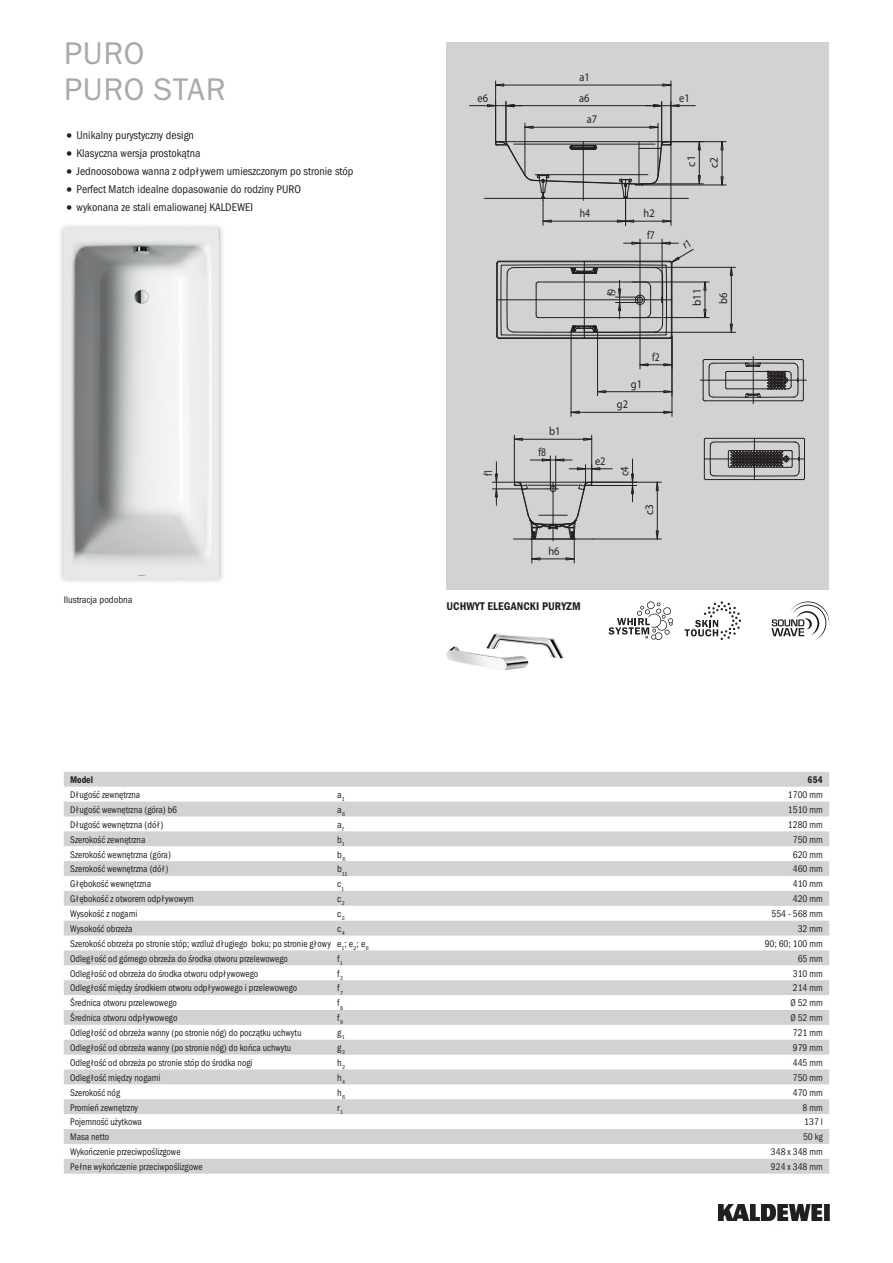
<style>
.page{position:relative;width:893px;height:1263px;background:#fff}
.page>*{position:absolute;margin:0;border:0;box-sizing:border-box;transform-origin:0 0}
.t1{font:31.5px/36px "Franklin Gothic ITC";letter-spacing:.02em;color:#a8a9ad}
.t2{font:11.7px "ISOCPEUR";color:#231f20;scale:.89 1}
.t3{font:11.7px "ISOCPEUR";color:#231f20;scale:.82 1}
.t4{font:11.7px "ISOCPEUR";color:#231f20;scale:.91 1}
.t5{font:11.7px "ISOCPEUR";color:#231f20}
.t6{font:11.7px "ISOCPEUR";color:#231f20;scale:.95 1}
.t7{font:11.7px "ISOCPEUR";color:#231f20;scale:.83 1}
.t8{font:11.7px "ISOCPEUR";color:#231f20;scale:.9 1}
.t9{font:11.25px "Franklin Gothic Cond ITC";color:#231f20}
.t10{font:600 11.25px "Franklin Gothic Cond ITC";letter-spacing:.01em;color:#231f20}
.t11{font:9.75px "Franklin Gothic Cond ITC";color:#231f20;scale:.95 1}
.t12{font:9.75px "Franklin Gothic Cond ITC";color:#231f20}
.t13{font:600 9.75px "Franklin Gothic Cond ITC";color:#231f20;scale:.95 1}
.t14{font:5.7px "Franklin Gothic Cond ITC";color:#231f20}
.s1{font-size:15.75px}
</style>
<div class="page">
<img style="left:719px;top:1204px;width:110px;height:16px">
<div style="left:446px;top:43px;width:383px;height:547px;background:#d1d2d4"></div>
<svg style="left:704px;top:438px;width:101px;height:42px"></svg>
<svg style="left:469px;top:81px;width:257px;height:144px"></svg>
<svg style="left:492px;top:435px;width:169px;height:128px"></svg>
<img style="left:60px;top:225px;width:163px;height:357px">
<img style="left:64px;top:228px;width:156px;height:351px">
<svg style="left:64px;top:772px;width:765px;height:402px"></svg>
<svg style="left:771px;top:601px;width:58px;height:39px"></svg>
<svg style="left:685px;top:601px;width:56px;height:39px"></svg>
<svg style="left:608px;top:601px;width:65px;height:39px"></svg>
<img style="left:446px;top:633px;width:119px;height:37px">
<svg style="left:496px;top:239px;width:310px;height:177px"></svg>
<h1 class="t1" style="left:64px;top:35px;width:163px">PURO<br>PURO STAR</h1>
<p class="t9" style="left:64px;top:129px;width:132px"><span class="s1">•</span> Unikalny purystyczny design</p>
<p class="t9" style="left:64px;top:147px;width:138px"><span class="s1">•</span> Klasyczna wersja prostokątna</p>
<p class="t9" style="left:64px;top:165px;width:291px"><span class="s1">•</span> Jednoosobowa wanna z odpływem umieszczonym po stronie stóp</p>
<p class="t9" style="left:64px;top:183px;width:239px"><span class="s1">•</span> Perfect Match idealne dopasowanie do rodziny PURO</p>
<p class="t9" style="left:64px;top:200px;width:191px"><span class="s1">•</span> wykonana ze stali emaliowanej KALDEWEI</p>
<p class="t12" style="left:64px;top:594px;width:70px">Ilustracja podobna</p>
<p class="t2" style="left:478px;top:90px;width:13px">e6</p>
<p class="t4" style="left:549px;top:424px;width:14px">b1</p>
<p class="t4" style="left:579px;top:70px;width:13px">a1</p>
<p class="t2" style="left:587px;top:112px;width:13px">a7</p>
<p class="t2" style="left:579px;top:90px;width:13px">a6</p>
<p class="t4" style="left:679px;top:90px;width:13px">e1</p>
<p class="t5" style="left:684px;top:167px;width:13px;rotate:-90deg">c1</p>
<p class="t5" style="left:707px;top:168px;width:12px;rotate:-90deg">c2</p>
<p class="t7" style="left:580px;top:206px;width:14px">h4</p>
<p class="t2" style="left:644px;top:206px;width:14px">h2</p>
<p class="t3" style="left:647px;top:228px;width:11px">f7</p>
<p class="t3" style="left:604px;top:296px;width:11px;rotate:-90deg">f9</p>
<p class="t4" style="left:631px;top:376px;width:14px">g1</p>
<p class="t2" style="left:617px;top:397px;width:14px">g2</p>
<p class="t3" style="left:652px;top:349px;width:11px">f2</p>
<p class="t6" style="left:690px;top:306px;width:20px;rotate:-90deg">b11</p>
<p class="t2" style="left:716px;top:304px;width:14px;rotate:-90deg">b6</p>
<p class="t3" style="left:538px;top:445px;width:11px">f8</p>
<p class="t2" style="left:595px;top:453px;width:13px">e2</p>
<p class="t3" style="left:481px;top:476px;width:11px;rotate:-90deg">f1</p>
<p class="t8" style="left:617px;top:476px;width:13px;rotate:-90deg">c4</p>
<p class="t2" style="left:548px;top:544px;width:14px">h6</p>
<p class="t5" style="left:642px;top:515px;width:12px;rotate:-90deg">c3</p>
<p class="t10" style="left:446px;top:600px;width:136px">UCHWYT ELEGANCKI PURYZM</p>
<p class="t13" style="left:70px;top:774px;width:26px">Model</p>
<p class="t13" style="left:808px;top:774px;width:18px">654</p>
<p class="t11" style="left:70px;top:789px;width:75px">Długość zewnętrzna</p>
<p class="t12" style="left:337px;top:789px;width:9px">a<sub>1</sub></p>
<p class="t11" style="left:788px;top:789px;width:38px">1700 mm</p>
<p class="t11" style="left:70px;top:804px;width:114px">Długość wewnętrzna (góra) b6</p>
<p class="t12" style="left:337px;top:804px;width:9px">a<sub>6</sub></p>
<p class="t11" style="left:788px;top:804px;width:38px">1510 mm</p>
<p class="t11" style="left:70px;top:819px;width:100px">Długość wewnętrzna (dół)</p>
<p class="t12" style="left:337px;top:819px;width:9px">a<sub>7</sub></p>
<p class="t11" style="left:788px;top:819px;width:38px">1280 mm</p>
<p class="t11" style="left:70px;top:834px;width:81px">Szerokość zewnętrzna</p>
<p class="t12" style="left:337px;top:834px;width:9px">b<sub>1</sub></p>
<p class="t11" style="left:793px;top:834px;width:33px">750 mm</p>
<p class="t11" style="left:70px;top:848px;width:108px">Szerokość wewnętrzna (góra)</p>
<p class="t12" style="left:337px;top:848px;width:10px">b<sub>6</sub></p>
<p class="t11" style="left:793px;top:848px;width:33px">620 mm</p>
<p class="t11" style="left:70px;top:863px;width:105px">Szerokość wewnętrzna (dół)</p>
<p class="t14" style="left:337px;top:870px;width:12px"><sup>b</sup>11</p>
<p class="t11" style="left:793px;top:863px;width:33px">460 mm</p>
<p class="t11" style="left:70px;top:878px;width:87px">Głębokość wewnętrzna</p>
<p class="t12" style="left:337px;top:878px;width:8px">c<sub>1</sub></p>
<p class="t11" style="left:793px;top:878px;width:33px">410 mm</p>
<p class="t11" style="left:70px;top:893px;width:132px">Głębokość z otworem odpływowym</p>
<p class="t12" style="left:337px;top:893px;width:9px">c<sub>2</sub></p>
<p class="t11" style="left:793px;top:893px;width:33px">420 mm</p>
<p class="t11" style="left:70px;top:908px;width:72px">Wysokość z nogami</p>
<p class="t12" style="left:337px;top:908px;width:9px">c<sub>3</sub></p>
<p class="t11" style="left:771px;top:908px;width:56px">554 - 568 mm</p>
<p class="t11" style="left:70px;top:923px;width:67px">Wysokość obrzeża</p>
<p class="t12" style="left:337px;top:923px;width:9px">c<sub>4</sub></p>
<p class="t11" style="left:798px;top:923px;width:28px">32 mm</p>
<p class="t11" style="left:70px;top:938px;width:316px">Szerokość obrzeża po stronie stóp; wzdluż długiego boku; po stronie głowy e<sub>1</sub>; e<sub>2</sub>; e<sub>6</sub></p>
<p class="t11" style="left:765px;top:938px;width:63px">90; 60; 100 mm</p>
<p class="t11" style="left:70px;top:953px;width:231px">Odległość od górnego obrzeża do środka otworu przelewowego</p>
<p class="t12" style="left:337px;top:953px;width:7px">f<sub>1</sub></p>
<p class="t11" style="left:798px;top:953px;width:28px">65 mm</p>
<p class="t11" style="left:70px;top:967px;width:200px">Odległość od obrzeża do środka otworu odpływowego</p>
<p class="t12" style="left:337px;top:967px;width:7px">f<sub>2</sub></p>
<p class="t11" style="left:793px;top:967px;width:33px">310 mm</p>
<p class="t11" style="left:70px;top:982px;width:240px">Odległość między środkiem otworu odpływowego i przelewowego</p>
<p class="t12" style="left:337px;top:982px;width:7px">f<sub>7</sub></p>
<p class="t11" style="left:793px;top:982px;width:33px">214 mm</p>
<p class="t11" style="left:70px;top:997px;width:114px">Średnica otworu przelewowego</p>
<p class="t12" style="left:337px;top:997px;width:7px">f<sub>8</sub></p>
<p class="t11" style="left:790px;top:997px;width:36px">Ø 52 mm</p>
<p class="t11" style="left:70px;top:1012px;width:114px">Średnica otworu odpływowego</p>
<p class="t12" style="left:337px;top:1012px;width:7px">f<sub>9</sub></p>
<p class="t11" style="left:790px;top:1012px;width:36px">Ø 52 mm</p>
<p class="t11" style="left:70px;top:1027px;width:245px">Odległość od obrzeża wanny (po stronie nóg) do początku uchwytu</p>
<p class="t12" style="left:337px;top:1027px;width:9px">g<sub>1</sub></p>
<p class="t11" style="left:793px;top:1027px;width:33px">721 mm</p>
<p class="t11" style="left:70px;top:1042px;width:234px">Odległość od obrzeża wanny (po stronie nóg) do końca uchwytu</p>
<p class="t12" style="left:337px;top:1042px;width:9px">g<sub>2</sub></p>
<p class="t11" style="left:793px;top:1042px;width:33px">979 mm</p>
<p class="t11" style="left:70px;top:1057px;width:193px">Odległość od obrzeża po stronie stóp do środka nogi</p>
<p class="t12" style="left:337px;top:1057px;width:9px">h<sub>2</sub></p>
<p class="t11" style="left:793px;top:1057px;width:33px">445 mm</p>
<p class="t11" style="left:70px;top:1072px;width:97px">Odległość między nogami</p>
<p class="t12" style="left:337px;top:1072px;width:9px">h<sub>4</sub></p>
<p class="t11" style="left:793px;top:1072px;width:33px">750 mm</p>
<p class="t11" style="left:70px;top:1087px;width:54px">Szerokość nóg</p>
<p class="t12" style="left:337px;top:1087px;width:9px">h<sub>6</sub></p>
<p class="t11" style="left:793px;top:1087px;width:33px">470 mm</p>
<p class="t11" style="left:70px;top:1101px;width:73px">Promień zewnętrzny</p>
<p class="t12" style="left:337px;top:1101px;width:7px">r<sub>1</sub></p>
<p class="t11" style="left:803px;top:1101px;width:23px">8 mm</p>
<p class="t11" style="left:70px;top:1116px;width:77px">Pojemność użytkowa</p>
<p class="t11" style="left:804px;top:1116px;width:21px">137 l</p>
<p class="t11" style="left:70px;top:1131px;width:43px">Masa netto</p>
<p class="t11" style="left:803px;top:1131px;width:22px">50 kg</p>
<p class="t11" style="left:70px;top:1146px;width:118px">Wykończenie przeciwpoślizgowe</p>
<p class="t11" style="left:771px;top:1146px;width:56px">348 x 348 mm</p>
<p class="t11" style="left:70px;top:1161px;width:141px">Pełne wykończenie przeciwpoślizgowe</p>
<p class="t11" style="left:771px;top:1161px;width:56px">924 x 348 mm</p>
</div>
